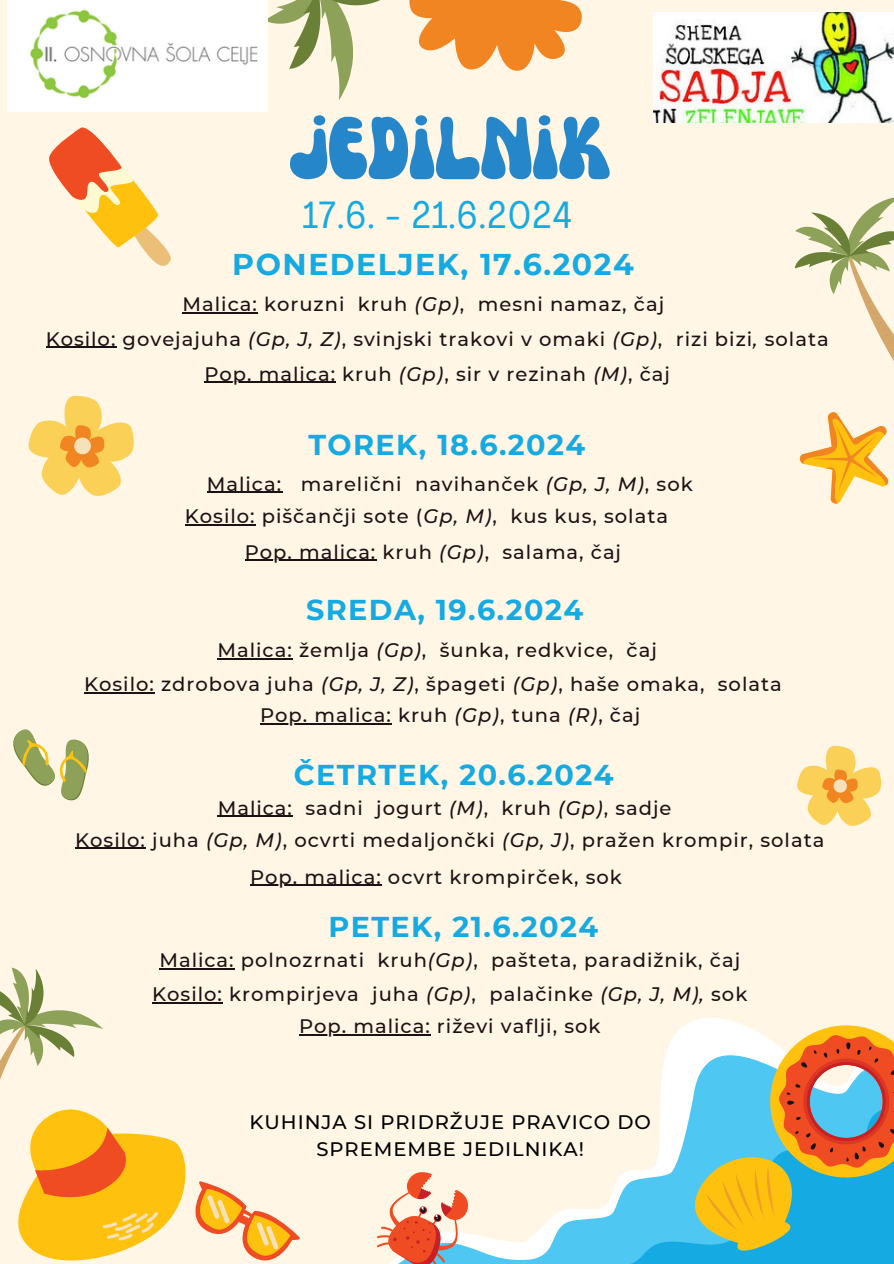
<style>
.page{position:relative;width:894px;height:1264px;background:#fff}
.page>*{position:absolute;margin:0;border:0;box-sizing:border-box;transform-origin:0 0}
.t1{font:89.85px "Nectarine";color:#2586c9}
.t2{font:condensed 37.5px "Agrandir";letter-spacing:.03em;color:#15aae2}
.t3{font:700 30px "Montserrat";letter-spacing:.05em;color:#15aae2}
.t4{font:700 28.65px "Montserrat";letter-spacing:.05em;color:#15aae2}
.t5{font:500 19.5px "Montserrat";letter-spacing:.05em;color:#1d1213}
.t6{font:500 19.5px/27px "Montserrat";letter-spacing:.05em;color:#000;text-align:center}
.s1{font-style:italic}
</style>
<div class="page">
<div style="left:0;top:0;width:893px;height:1263px;background:#fff6e5"></div>
<svg style="left:395px;top:1034px;width:224px;height:229px"></svg>
<svg style="left:619px;top:1018px;width:124px;height:245px"></svg>
<svg style="left:49px;top:127px;width:122px;height:139px"></svg>
<svg style="left:28px;top:396px;width:106px;height:100px"></svg>
<svg style="left:797px;top:746px;width:85px;height:80px"></svg>
<svg style="left:377px;top:1169px;width:93px;height:94px"></svg>
<svg style="left:799px;top:412px;width:90px;height:92px"></svg>
<svg style="left:0;top:967px;width:308px;height:294px"></svg>
<svg style="left:13px;top:729px;width:76px;height:72px"></svg>
<svg style="left:794px;top:197px;width:99px;height:163px"></svg>
<svg style="left:267px;top:0;width:315px;height:104px"></svg>
<svg style="left:649px;top:1025px;width:244px;height:238px;background:#97b7aa"></svg>
<hr style="left:182px;top:312px;width:76px;height:1px;background:#1d1213">
<hr style="left:46px;top:347px;width:70px;height:1px;background:#1d1213">
<hr style="left:204px;top:382px;width:132px;height:1px;background:#1d1213">
<hr style="left:207px;top:492px;width:75px;height:1px;background:#1d1213">
<hr style="left:75px;top:847px;width:71px;height:1px;background:#1d1213">
<hr style="left:260px;top:723px;width:131px;height:1px;background:#1d1213">
<hr style="left:217px;top:658px;width:76px;height:1px;background:#1d1213">
<hr style="left:185px;top:524px;width:70px;height:1px;background:#1d1213">
<hr style="left:250px;top:884px;width:131px;height:1px;background:#1d1213">
<hr style="left:218px;top:815px;width:75px;height:2px;background:#1d1213">
<hr style="left:84px;top:692px;width:71px;height:1px;background:#1d1213">
<hr style="left:245px;top:560px;width:131px;height:1px;background:#1d1213">
<hr style="left:159px;top:968px;width:75px;height:1px;background:#1d1213">
<hr style="left:152px;top:1002px;width:71px;height:1px;background:#1d1213">
<hr style="left:299px;top:1034px;width:131px;height:1px;background:#1d1213">
<img style="left:7px;top:0;width:260px;height:111px">
<img style="left:653px;top:12px;width:240px;height:110px">
<p class="t1" style="left:289px;top:115px;width:323px">jedilnik</p>
<p class="t2" style="left:302px;top:199px;width:271px">17.6. - 21.6.2024</p>
<p class="t3" style="left:232px;top:246px;width:403px">PONEDELJEK, 17.6.2024</p>
<p class="t5" style="left:182px;top:292px;width:483px">Malica: koruzni kruh <span class="s1">(Gp)</span>, mesni namaz, čaj</p>
<h1 class="t5" style="left:46px;top:327px;width:784px">Kosilo: govejajuha <span class="s1">(Gp, J, Z)</span>, svinjski trakovi v omaki <span class="s1">(Gp)</span>, rizi bizi<span class="s1">,</span> solata</h1>
<p class="t5" style="left:204px;top:362px;width:467px">Pop. malica: kruh <span class="s1">(Gp)</span>, sir v rezinah <span class="s1">(M)</span>, čaj</p>
<p class="t4" style="left:308px;top:427px;width:278px">TOREK, 18.6.2024</p>
<h2 class="t5" style="left:207px;top:472px;width:487px">Malica: marelični navihanček <span class="s1">(Gp, J, M)</span>, sok</h2>
<p class="t5" style="left:185px;top:504px;width:484px">Kosilo: piščančji sote (<span class="s1">Gp, M)</span>, kus kus, solata</p>
<p class="t5" style="left:245px;top:540px;width:378px">Pop. malica: kruh <span class="s1">(Gp)</span>, salama, čaj</p>
<p class="t4" style="left:306px;top:592px;width:278px">SREDA, 19.6.2024</p>
<p class="t5" style="left:217px;top:638px;width:441px">Malica: žemlja <span class="s1">(Gp)</span>, šunka, redkvice, čaj</p>
<p class="t5" style="left:84px;top:672px;width:699px">Kosilo: zdrobova juha <span class="s1">(Gp, J, Z)</span>, špageti <span class="s1">(Gp)</span>, haše omaka, solata</p>
<p class="t5" style="left:260px;top:703px;width:381px">Pop. malica: kruh <span class="s1">(Gp)</span>, tuna <span class="s1">(R)</span>, čaj</p>
<h3 class="t4" style="left:294px;top:757px;width:321px">ČETRTEK, 20.6.2024</h3>
<p class="t5" style="left:218px;top:795px;width:455px">Malica: sadni jogurt <span class="s1">(M)</span>, kruh <span class="s1">(Gp)</span>, sadje</p>
<h3 class="t5" style="left:75px;top:827px;width:750px">Kosilo: juha <span class="s1">(Gp, M)</span>, ocvrti medaljončki <span class="s1">(Gp, J)</span>, pražen krompir, solata</h3>
<p class="t5" style="left:250px;top:864px;width:373px">Pop. malica: ocvrt krompirček, sok</p>
<p class="t4" style="left:328px;top:909px;width:271px">PETEK, 21.6.2024</p>
<p class="t5" style="left:159px;top:948px;width:582px">Malica: polnozrnati kruh<span class="s1">(Gp)</span>, pašteta, paradižnik, čaj</p>
<p class="t5" style="left:152px;top:982px;width:596px">Kosilo: krompirjeva juha <span class="s1">(Gp)</span>, palačinke <span class="s1">(Gp, J, M),</span> sok</p>
<p class="t5" style="left:299px;top:1014px;width:303px">Pop. malica: riževi vaflji, sok</p>
<p class="t6" style="left:249px;top:1108px;width:403px">KUHINJA SI PRIDRŽUJE PRAVICO DO<br>SPREMEMBE JEDILNIKA!</p>
</div>
